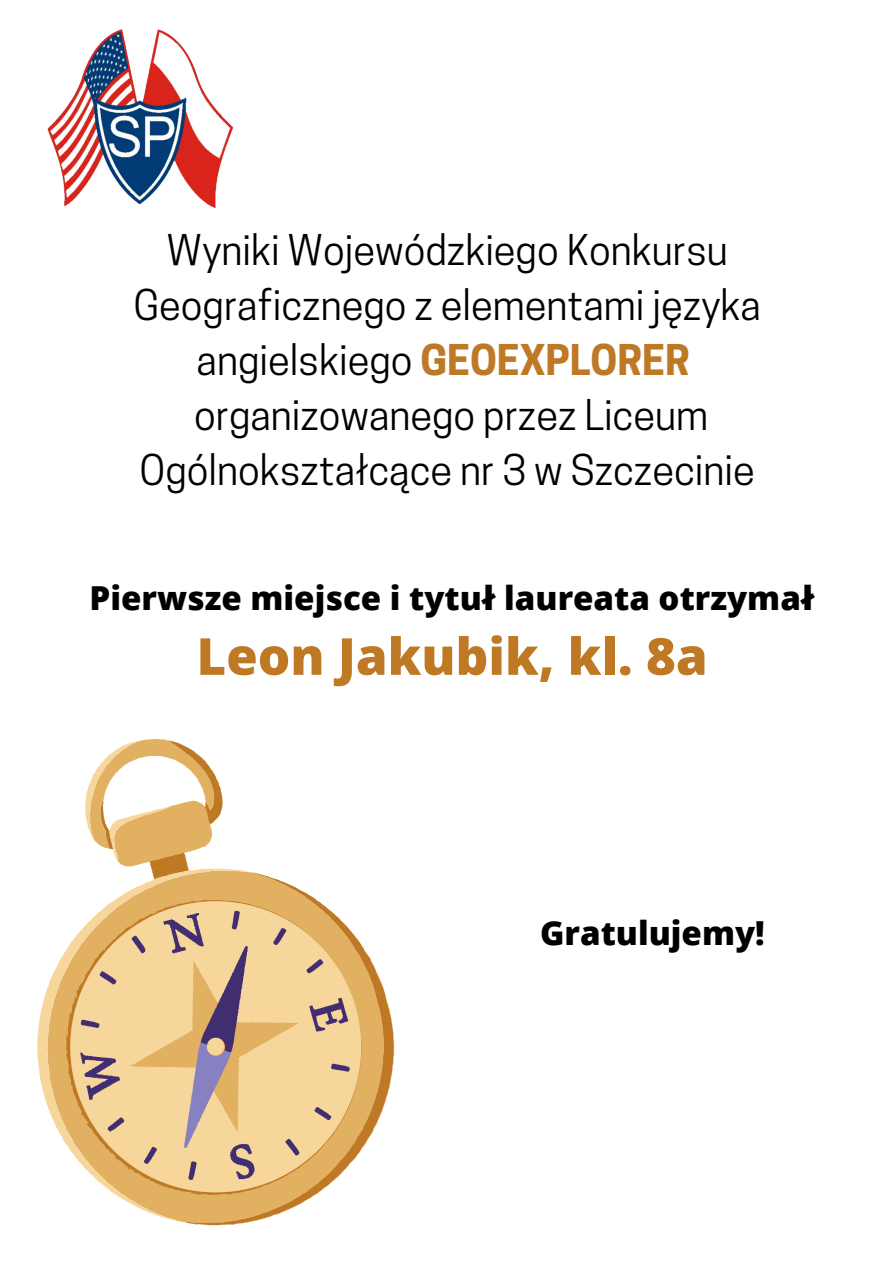
<style>
.page{position:relative;width:894px;height:1264px;background:#fff}
.page>*{position:absolute;margin:0;border:0;box-sizing:border-box;transform-origin:0 0}
.t1{font:800 51px "Open Sans";color:#bf7925}
.t2{font:39.75px/54.9px "Cooper Hewitt";color:#000;text-align:center}
.t3{font:800 33px "Open Sans";color:#000}
.s1{font-weight:700;color:#bf7925}
</style>
<div class="page">
<svg style="left:140px;top:740px;width:254px;height:485px"></svg>
<svg style="left:37px;top:741px;width:324px;height:480px"></svg>
<svg style="left:80px;top:910px;width:270px;height:270px;background:#e4c290"></svg>
<img style="left:47px;top:29px;width:187px;height:179px">
<p class="t2" style="left:133px;top:228px;width:628px">Wyniki Wojewódzkiego Konkursu<br>Geograficznego z elementami języka angielskiego <span class="s1">GEOEXPLORER </span>organizowanego przez Liceum<br>Ogólnokształcące nr 3 w Szczecinie</p>
<p class="t3" style="left:89px;top:574px;width:726px">Pierwsze miejsce i tytuł laureata otrzymał</p>
<p class="t1" style="left:196px;top:620px;width:512px">Leon Jakubik, kl. 8a</p>
<p class="t3" style="left:540px;top:910px;width:226px">Gratulujemy!</p>
</div>
